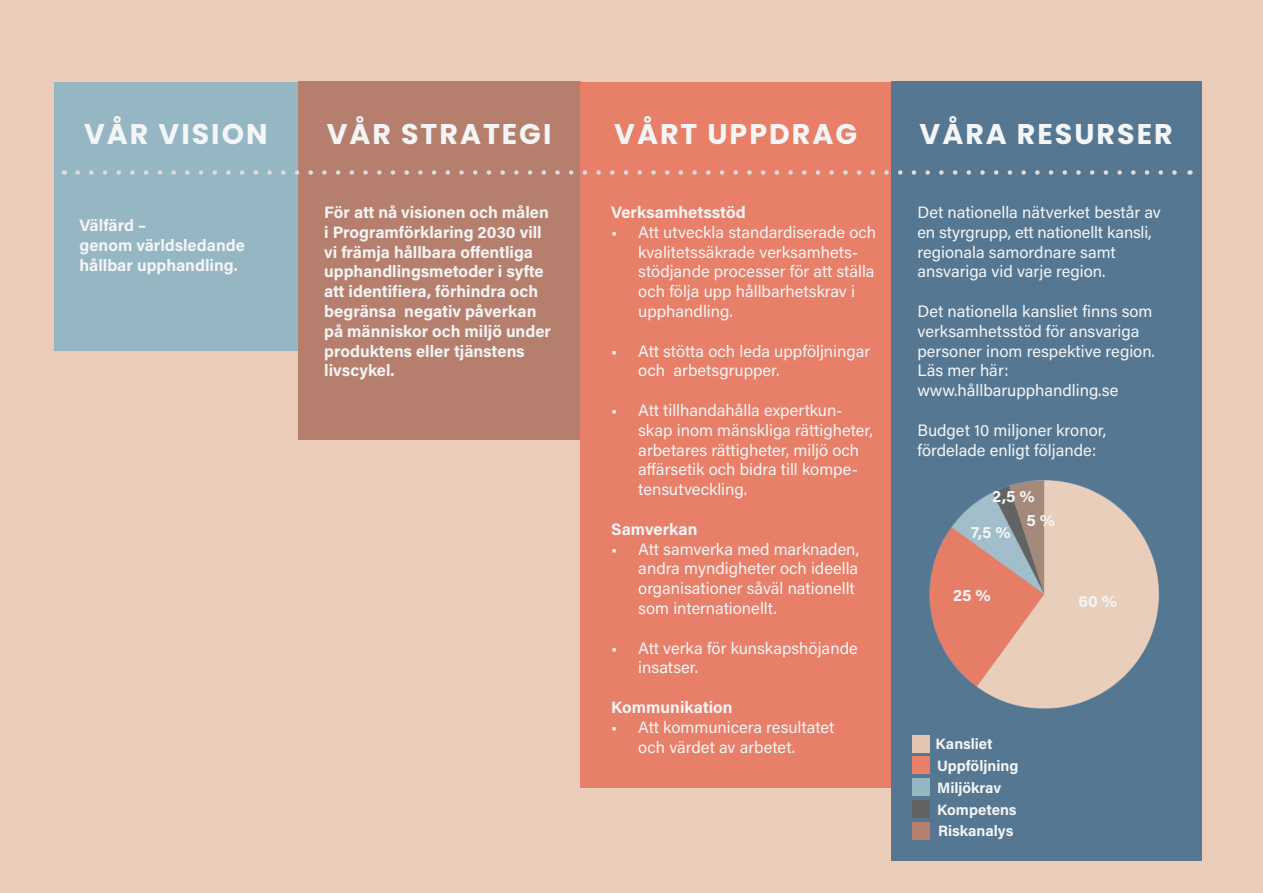
<style>
.page{position:relative;width:1263px;height:893px;background:#ebccb8}
.page>*{position:absolute;margin:0;border:0;box-sizing:border-box;transform-origin:0 0}
.Heading{font:700 28.5px "Poppins";letter-spacing:.07em;color:#f4f5f6}
.t1{font:16.5px/19.8px "Acumin Pro";color:#f4f5f6}
.t2{font:700 16.5px/19.8px "Acumin Pro";color:#f4f5f6}
.t3{font:700 15px "Acumin Pro";color:#f4f5f6}
</style>
<div class="page">
<div style="left:54px;top:82px;width:244px;height:269px;background:#95b7c3"></div>
<div style="left:298px;top:82px;width:282px;height:358px;background:#b67f6d"></div>
<div style="left:580px;top:82px;width:311px;height:705px;background:#e87f69"></div>
<div style="left:891px;top:82px;width:310px;height:779px;background:#557792"></div>
<img style="left:912px;top:279px;width:290px;height:467px">
<svg style="left:78px;top:170px;width:1099px;height:5px"></svg>
<div style="left:913px;top:735px;width:17px;height:17px;background:#e3c5b1"></div>
<div style="left:913px;top:757px;width:17px;height:17px;background:#e87f69"></div>
<div style="left:913px;top:779px;width:17px;height:17px;background:#94b7c3"></div>
<div style="left:913px;top:800px;width:17px;height:17px;background:#646363"></div>
<div style="left:913px;top:822px;width:17px;height:17px;background:#b67f6d"></div>
<p class="Heading" style="left:84px;top:117px;width:185px">VÅR VISION</p>
<p class="Heading" style="left:327px;top:117px;width:226px">VÅR STRATEGI</p>
<p class="Heading" style="left:614px;top:117px;width:244px">VÅRT UPPDRAG</p>
<p class="Heading" style="left:919px;top:117px;width:255px">VÅRA RESURSER</p>
<p class="t2" style="left:80px;top:215px;width:167px">Välfärd –<br>genom världsledande hållbar upphandling.</p>
<p class="t2" style="left:324px;top:202px;width:228px">För att nå visionen och målen i Programförklaring 2030 vill vi främja hållbara offentliga upphandlingsmetoder i syfte att identifiera, förhindra och begränsa negativ påverkan på människor och miljö under produktens eller tjänstens livscykel.</p>
<p class="t2" style="left:611px;top:202px;width:136px">Verksamhetsstöd</p>
<p class="t1" style="left:638px;top:221px;width:239px;text-indent:-27px">• Att utveckla standardiserade och kvalitetssäkrade verksamhets&shy;stödjande processer för att ställa och följa upp hållbarhetskrav i upphandling.</p>
<p class="t1" style="left:638px;top:340px;width:233px;text-indent:-27px">• Att stötta och leda uppföljningar och arbetsgrupper.</p>
<p class="t1" style="left:638px;top:400px;width:236px;text-indent:-27px">• Att tillhandahålla expertkun&shy;skap inom mänskliga rättigheter, arbetares rättigheter, miljö och affärsetik och bidra till kompe&shy;tensutveckling.</p>
<p class="t2" style="left:611px;top:518px;width:88px">Samverkan</p>
<p class="t1" style="left:638px;top:538px;width:222px;text-indent:-27px">• Att samverka med marknaden, andra myndigheter och ideella organisationer såväl nationellt som internationellt.</p>
<p class="t1" style="left:638px;top:637px;width:221px;text-indent:-27px">• Att verka för kunskapshöjande insatser.</p>
<p class="t2" style="left:611px;top:697px;width:123px">Kommunikation</p>
<p class="t1" style="left:638px;top:716px;width:198px;text-indent:-27px">• Att kommunicera resultatet och värdet av arbetet.</p>
<p class="t1" style="left:917px;top:202px;width:245px">Det nationella nätverket består av en styrgrupp, ett nationellt kansli, regionala samordnare samt ansvariga vid varje region.</p>
<p class="t1" style="left:917px;top:301px;width:239px">Det nationella kansliet finns som verksamhetsstöd för ansvariga personer inom respektive region.<br>Läs mer här: www.hållbarupphandling.se</p>
<p class="t1" style="left:917px;top:419px;width:190px">Budget 10 miljoner kronor, fördelade enligt följande:</p>
<p class="t2" style="left:992px;top:486px;width:44px">2,5 %</p>
<p class="t2" style="left:1026px;top:509px;width:30px">5 %</p>
<p class="t2" style="left:971px;top:521px;width:41px">7,5 %</p>
<p class="t2" style="left:953px;top:584px;width:39px">25 %</p>
<p class="t2" style="left:1078px;top:591px;width:40px">60 %</p>
<p class="t3" style="left:935px;top:733px;width:59px">Kansliet</p>
<p class="t3" style="left:937px;top:755px;width:83px">Uppföljning</p>
<p class="t3" style="left:937px;top:777px;width:66px">Miljökrav</p>
<p class="t3" style="left:937px;top:799px;width:81px">Kompetens</p>
<p class="t3" style="left:938px;top:820px;width:77px">Riskanalys</p>
</div>
